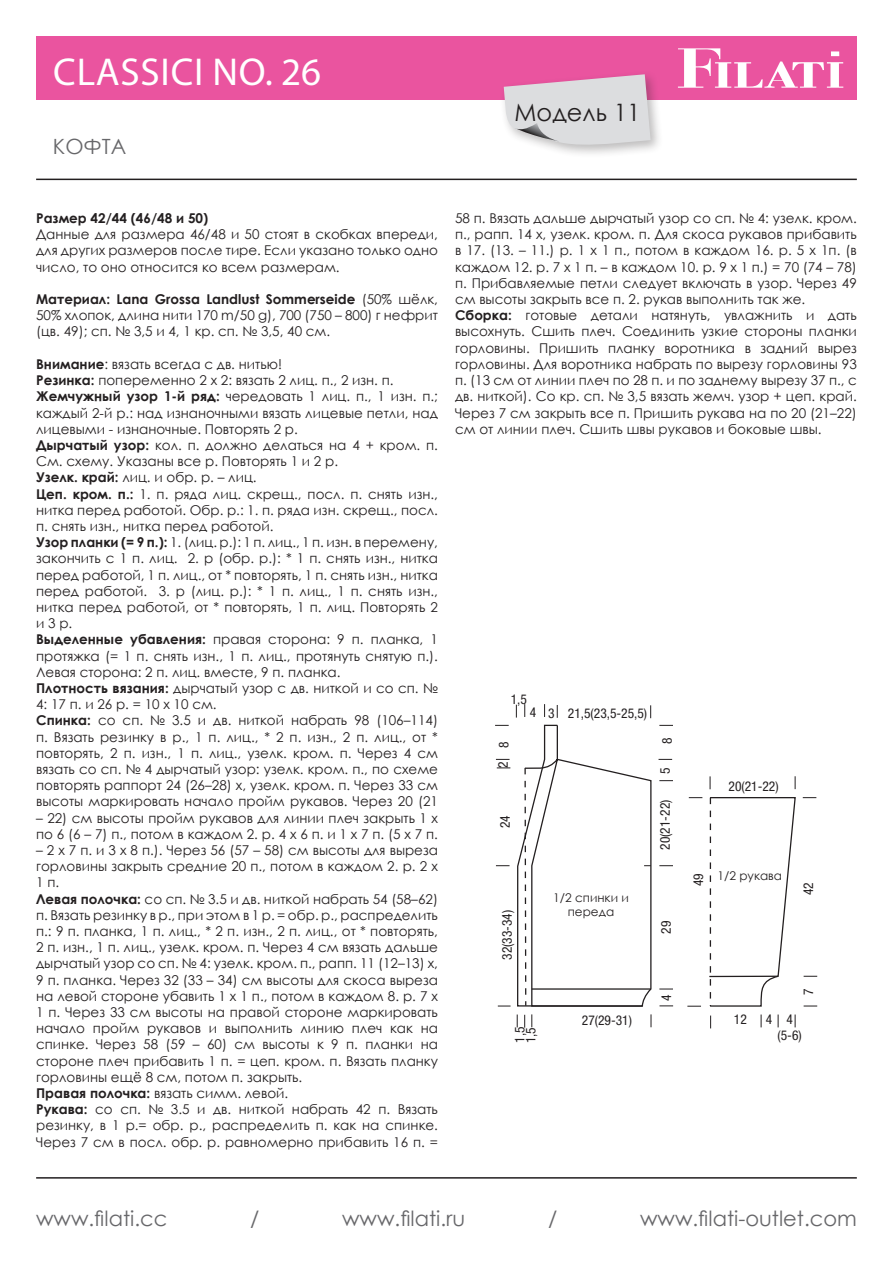
<style>
.page{position:relative;width:893px;height:1263px;background:#fff}
.page>*{position:absolute;margin:0;border:0;box-sizing:border-box;transform-origin:0 0}
.t1{font:39px "Myriad Pro";letter-spacing:.02em;color:#fff}
.t2{font:24px "Century Gothic";color:#231f20}
.t3{font:21px "Century Gothic";color:#67676a}
.Fliesstext{font:13.5px/16.2px "Century Gothic";color:#231f20;text-align:justify}
.t4{font:condensed 13.5px/10.9px "Helvetica Neue LT";color:#231f20}
.Fliesstext-2{font:700 13.5px "Century Gothic";color:#231f20}
.Schnitt{font:12px "Century Gothic";color:#231f20}
.s1{font-weight:700}
</style>
<div class="page">
<hr style="left:36px;top:1177px;width:821px;height:1px;background:#231f20">
<hr style="left:36px;top:179px;width:821px;height:1px;background:#231f20">
<div style="left:36px;top:36px;width:821px;height:64px;background:#ea549f"></div>
<svg style="left:678px;top:48px;width:165px;height:40px"></svg>
<div style="left:499px;top:70px;width:165px;height:88px;background:#231f20;opacity:.3"></div>
<svg style="left:504px;top:74px;width:147px;height:76px;background:#dcced7"></svg>
<svg style="left:516px;top:705px;width:1px;height:12px"></svg>
<svg style="left:524px;top:1015px;width:1px;height:13px"></svg>
<svg style="left:517px;top:1014px;width:1px;height:13px"></svg>
<svg style="left:659px;top:865px;width:14px;height:1px"></svg>
<svg style="left:651px;top:1014px;width:1px;height:13px"></svg>
<svg style="left:659px;top:780px;width:14px;height:1px"></svg>
<svg style="left:659px;top:1005px;width:14px;height:1px"></svg>
<svg style="left:761px;top:1014px;width:1px;height:13px"></svg>
<svg style="left:778px;top:1014px;width:1px;height:13px"></svg>
<svg style="left:689px;top:797px;width:13px;height:1px"></svg>
<svg style="left:803px;top:797px;width:13px;height:1px"></svg>
<svg style="left:710px;top:1015px;width:1px;height:13px"></svg>
<svg style="left:659px;top:988px;width:14px;height:1px"></svg>
<svg style="left:687px;top:1006px;width:14px;height:1px"></svg>
<svg style="left:710px;top:776px;width:1px;height:13px"></svg>
<svg style="left:650px;top:705px;width:1px;height:13px"></svg>
<svg style="left:795px;top:776px;width:1px;height:13px"></svg>
<svg style="left:658px;top:759px;width:14px;height:1px"></svg>
<svg style="left:659px;top:725px;width:14px;height:1px"></svg>
<svg style="left:531px;top:1014px;width:1px;height:13px"></svg>
<svg style="left:557px;top:705px;width:1px;height:13px"></svg>
<svg style="left:544px;top:704px;width:1px;height:13px"></svg>
<svg style="left:524px;top:704px;width:1px;height:13px"></svg>
<svg style="left:804px;top:1005px;width:13px;height:1px"></svg>
<svg style="left:804px;top:976px;width:13px;height:1px"></svg>
<svg style="left:795px;top:1014px;width:1px;height:13px"></svg>
<svg style="left:495px;top:724px;width:157px;height:283px"></svg>
<svg style="left:709px;top:797px;width:87px;height:210px"></svg>
<hr style="left:709px;top:975px;width:69px;height:2px;background:#231f20">
<p class="t1" style="left:53px;top:48px;width:269px">CLASSICI NO. 26</p>
<p class="t3" style="left:53px;top:131px;width:75px">КОФТА</p>
<p class="t2" style="left:515px;top:96px;width:127px">Модель 11</p>
<p class="Fliesstext-2" style="left:36px;top:208px;width:174px">Размер 42/44 (46/48 и 50)</p>
<p class="Fliesstext" style="left:36px;top:226px;width:403px">Данные для размера 46/48 и 50 стоят в скобках впереди, для других размеров после тире. Если указано только одно число, то оно относится ко всем размерам.</p>
<p class="Fliesstext" style="left:36px;top:291px;width:403px"><span class="s1">Материал: Lana Grossa Landlust Sommerseide</span> (50% шёлк, 50% хлопок, длина нити 170 m/50 g), 700 (750 – 800) г нефрит (цв. 49); сп. № 3,5 и 4, 1 кр. сп. № 3,5, 40 см.</p>
<p class="Fliesstext" style="left:36px;top:356px;width:247px"><span class="s1">Внимание</span>: вязать всегда с дв. нитью!</p>
<p class="Fliesstext" style="left:36px;top:372px;width:359px"><span class="s1">Резинка:</span> попеременно 2 х 2: вязать 2 лиц. п., 2 изн. п.</p>
<p class="Fliesstext" style="left:36px;top:388px;width:403px"><span class="s1">Жемчужный узор 1-й ряд:</span> чередовать 1 лиц. п., 1 изн. п.; каждый 2-й р.: над изнаночными вязать лицевые петли, над лицевыми - изнаночные. Повторять 2 р.</p>
<p class="Fliesstext" style="left:36px;top:437px;width:403px"><span class="s1">Дырчатый узор:</span> кол. п. должно делаться на 4 + кром. п.<br>См. схему. Указаны все р. Повторять 1 и 2 р.</p>
<p class="Fliesstext" style="left:36px;top:469px;width:222px"><span class="s1">Узелк. край:</span> лиц. и обр. р. – лиц.</p>
<p class="Fliesstext" style="left:36px;top:485px;width:403px"><span class="s1">Цеп. кром. п.:</span> 1. п. ряда лиц. скрещ., посл. п. снять изн., нитка перед работой. Обр. р.: 1. п. ряда изн. скрещ., посл. п. снять изн., нитка перед работой.</p>
<p class="Fliesstext" style="left:36px;top:534px;width:403px"><span class="s1">Узор планки (= 9 п.):</span> 1. (лиц. р.): 1 п. лиц., 1 п. изн. в перемену, закончить с 1 п. лиц. 2. р (обр. р.): * 1 п. снять изн., нитка перед работой, 1 п. лиц., от * повторять, 1 п. снять изн., нитка перед работой. 3. р (лиц. р.): * 1 п. лиц., 1 п. снять изн., нитка перед работой, от * повторять, 1 п. лиц. Повторять 2 и 3 р.</p>
<p class="Fliesstext" style="left:36px;top:631px;width:403px"><span class="s1">Выделенные убавления:</span> правая сторона: 9 п. планка, 1 протяжка (= 1 п. снять изн., 1 п. лиц., протянуть снятую п.).<br>Левая сторона: 2 п. лиц. вместе, 9 п. планка.</p>
<p class="Fliesstext" style="left:36px;top:680px;width:403px"><span class="s1">Плотность вязания:</span> дырчатый узор с дв. ниткой и со сп. №<br>4: 17 п. и 26 р. = 10 x 10 см.</p>
<p class="Fliesstext" style="left:36px;top:712px;width:403px"><span class="s1">Спинка:</span> со сп. № 3.5 и дв. ниткой набрать 98 (106–114) п. Вязать резинку в р., 1 п. лиц., * 2 п. изн., 2 п. лиц., от * повторять, 2 п. изн., 1 п. лиц., узелк. кром. п. Через 4 см вязать со сп. № 4 дырчатый узор: узелк. кром. п., по схеме повторять раппорт 24 (26–28) x, узелк. кром. п. Через 33 см высоты маркировать начало пройм рукавов. Через 20 (21</p>
<p class="Fliesstext" style="left:36px;top:809px;width:403px">– 22) см высоты пройм рукавов для линии плеч закрыть 1 x по 6 (6 – 7) п., потом в каждом 2. р. 4 x 6 п. и 1 x 7 п. (5 x 7 п.</p>
<p class="Fliesstext" style="left:36px;top:842px;width:403px">– 2 x 7 п. и 3 x 8 п.). Через 56 (57 – 58) см высоты для выреза горловины закрыть средние 20 п., потом в каждом 2. р. 2 x 1 п.</p>
<p class="Fliesstext" style="left:36px;top:890px;width:403px"><span class="s1">Левая полочка:</span> со сп. № 3.5 и дв. ниткой набрать 54 (58–62) п. Вязать резинку в р., при этом в 1 р. = обр. р., распределить п.: 9 п. планка, 1 п. лиц., * 2 п. изн., 2 п. лиц., от * повторять, 2 п. изн., 1 п. лиц., узелк. кром. п. Через 4 см вязать дальше дырчатый узор со сп. № 4: узелк. кром. п., рапп. 11 (12–13) x, 9 п. планка. Через 32 (33 – 34) см высоты для скоса выреза на левой стороне убавить 1 x 1 п., потом в каждом 8. р. 7 x 1 п. Через 33 см высоты на правой стороне маркировать начало пройм рукавов и выполнить линию плеч как на спинке. Через 58 (59 – 60) см высоты к 9 п. планки на стороне плеч прибавить 1 п. = цеп. кром. п. Вязать планку горловины ещё 8 см, потом п. закрыть.</p>
<p class="Fliesstext" style="left:36px;top:1085px;width:254px"><span class="s1">Правая полочка:</span> вязать симм. левой.</p>
<p class="Fliesstext" style="left:36px;top:1101px;width:403px"><span class="s1">Рукава:</span> со сп. № 3.5 и дв. ниткой набрать 42 п. Вязать резинку, в 1 р.= обр. р., распределить п. как на спинке.<br>Через 7 см в посл. обр. р. равномерно прибавить 16 п. =</p>
<p class="Fliesstext" style="left:455px;top:210px;width:403px">58 п. Вязать дальше дырчатый узор со сп. № 4: узелк. кром. п., рапп. 14 x, узелк. кром. п. Для скоса рукавов прибавить в 17. (13. – 11.) р. 1 x 1 п., потом в каждом 16. р. 5 x 1п. (в каждом 12. р. 7 x 1 п. – в каждом 10. р. 9 x 1 п.) = 70 (74 – 78) п. Прибавляемые петли следует включать в узор. Через 49 см высоты закрыть все п. 2. рукав выполнить так же.</p>
<p class="Fliesstext" style="left:455px;top:307px;width:403px"><span class="s1">Сборка:</span> готовые детали натянуть, увлажнить и дать высохнуть. Сшить плеч. Соединить узкие стороны планки горловины. Пришить планку воротника в задний вырез горловины. Для воротника набрать по вырезу горловины 93 п. (13 см от линии плеч по 28 п. и по заднему вырезу 37 п., с дв. ниткой). Со кр. сп. № 3,5 вязать жемч. узор + цеп. край.<br>Через 7 см закрыть все п. Пришить рукава на по 20 (21–22) см от линии плеч. Сшить швы рукавов и боковые швы.</p>
<p class="t4" style="left:511px;top:693px;width:18px">1,5</p>
<p class="t4" style="left:498px;top:748px;width:8px;rotate:-90deg">8</p>
<p class="t4" style="left:498px;top:768px;width:8px;rotate:-90deg">2</p>
<p class="t4" style="left:500px;top:828px;width:14px;rotate:-90deg">24</p>
<p class="t4" style="left:530px;top:707px;width:26px">4 3</p>
<p class="t4" style="left:568px;top:708px;width:81px">21,5(23,5-25,5)</p>
<p class="t4" style="left:662px;top:744px;width:8px;rotate:-90deg">8</p>
<p class="t4" style="left:660px;top:774px;width:8px;rotate:-90deg">5</p>
<p class="t4" style="left:660px;top:850px;width:51px;rotate:-90deg">20(21-22)</p>
<p class="t4" style="left:501px;top:960px;width:51px;rotate:-90deg">32(33-34)</p>
<p class="Schnitt" style="left:553px;top:889px;width:77px">1/2 спинки и</p>
<p class="Schnitt" style="left:568px;top:904px;width:48px">переда</p>
<p class="t4" style="left:514px;top:1043px;width:18px;rotate:-90deg">1,5<br>1,5</p>
<p class="t4" style="left:582px;top:1014px;width:52px">27(29-31)</p>
<p class="t4" style="left:661px;top:934px;width:14px;rotate:-90deg">29</p>
<p class="t4" style="left:661px;top:1001px;width:8px;rotate:-90deg">4</p>
<p class="t4" style="left:729px;top:781px;width:52px">20(21-22)</p>
<p class="t4" style="left:693px;top:886px;width:14px;rotate:-90deg">49</p>
<p class="Schnitt" style="left:717px;top:867px;width:66px">1/2 рукава</p>
<p class="t4" style="left:803px;top:895px;width:14px;rotate:-90deg">42</p>
<p class="t4" style="left:803px;top:995px;width:8px;rotate:-90deg">7</p>
<p class="t4" style="left:734px;top:1014px;width:14px">12</p>
<p class="t4" style="left:766px;top:1014px;width:8px">4</p>
<p class="t4" style="left:777px;top:1011px;width:26px;line-height:16.2px;text-align:center">4 (5-6)</p>
<p class="t3" style="left:36px;top:1204px;width:133px">www.filati.cc</p>
<p class="t3" style="left:250px;top:1204px;width:11px">/</p>
<p class="t3" style="left:342px;top:1204px;width:125px">www.filati.ru</p>
<p class="t3" style="left:548px;top:1204px;width:11px">/</p>
<p class="t3" style="left:640px;top:1204px;width:218px">www.filati-outlet.com</p>
</div>
